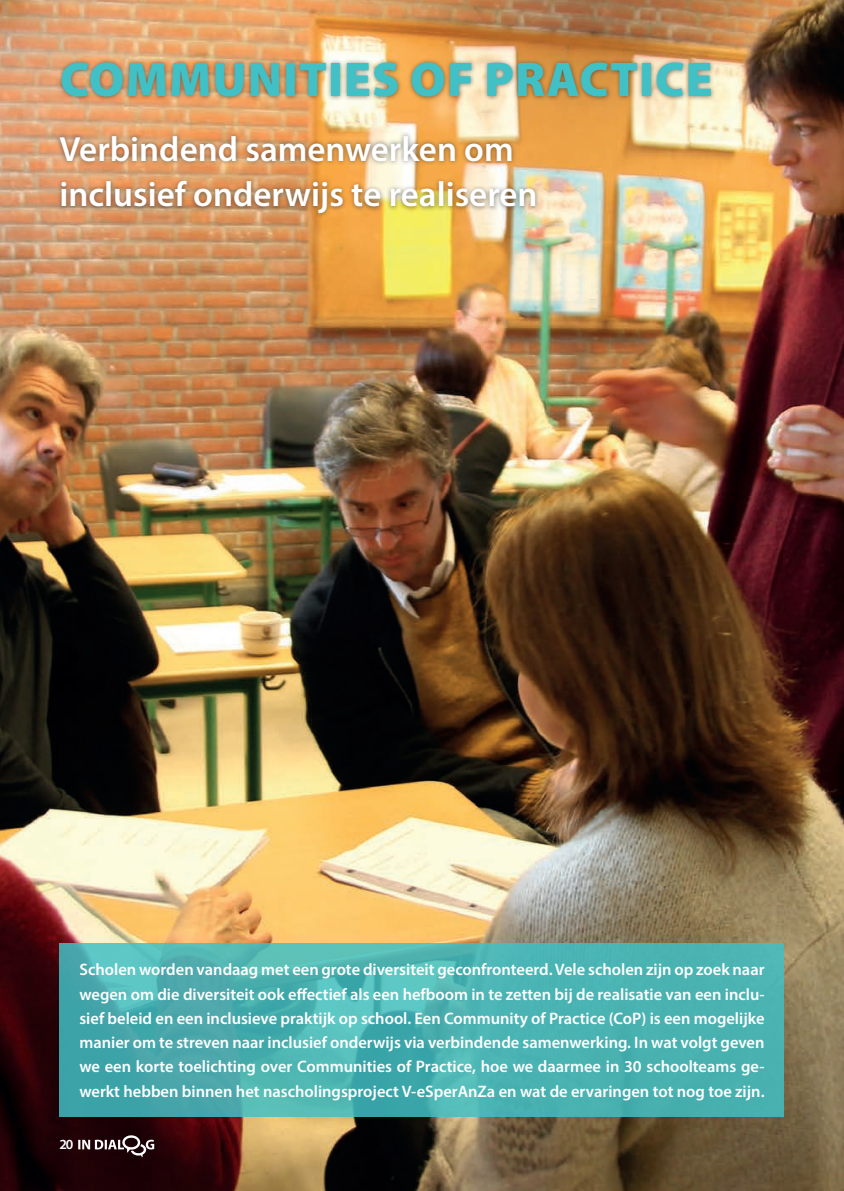
<style>
.page{position:relative;width:844px;height:1191px;background:#fff}
.page>*{position:absolute;margin:0;border:0;box-sizing:border-box;transform-origin:0 0}
.t1{font:900 49px "Myriad Pro";letter-spacing:.02em;color:#41c1c6}
.t2{font:600 35px/45.5px "Myriad Pro";color:#fff}
.t3{font:600 16.62px/24.3px "Myriad Pro";color:#fff;text-align:justify}
.t4{font:600 14px "Myriad Pro";color:#fff}
</style>
<div class="page">
<img style="left:0;top:0;width:843px;height:1191px">
<svg style="left:60px;top:943px;width:724px;height:173px;background:#4ab1b1"></svg>
<div style="left:54px;top:58px;width:662px;height:161px;background:#231f20;opacity:.6"></div>
<svg style="left:78px;top:1135px;width:76px;height:22px"></svg>
<h1 class="t1" style="left:60px;top:52px;width:654px">COMMUNITIES OF PRACTICE</h1>
<h2 class="t2" style="left:60px;top:125px;width:479px">Verbindend samenwerken om inclusief onderwijs te realiseren</h2>
<p class="t3" style="left:79px;top:957px;width:686px">Scholen worden vandaag met een grote diversiteit geconfronteerd. Vele scholen zijn op zoek naar wegen om die diversiteit ook effectief als een hefboom in te zetten bij de realisatie van een inclu&shy;sief beleid en een inclusieve praktijk op school. Een Community of Practice (CoP) is een mogelijke manier om te streven naar inclusief onderwijs via verbindende samenwerking. In wat volgt geven we een korte toelichting over Communities of Practice, hoe we daarmee in 30 schoolteams ge&shy;werkt hebben binnen het nascholingsproject V-eSperAnZa en wat de ervaringen tot nog toe zijn.</p>
<p class="t4" style="left:60px;top:1135px;width:15px">20</p>
</div>
